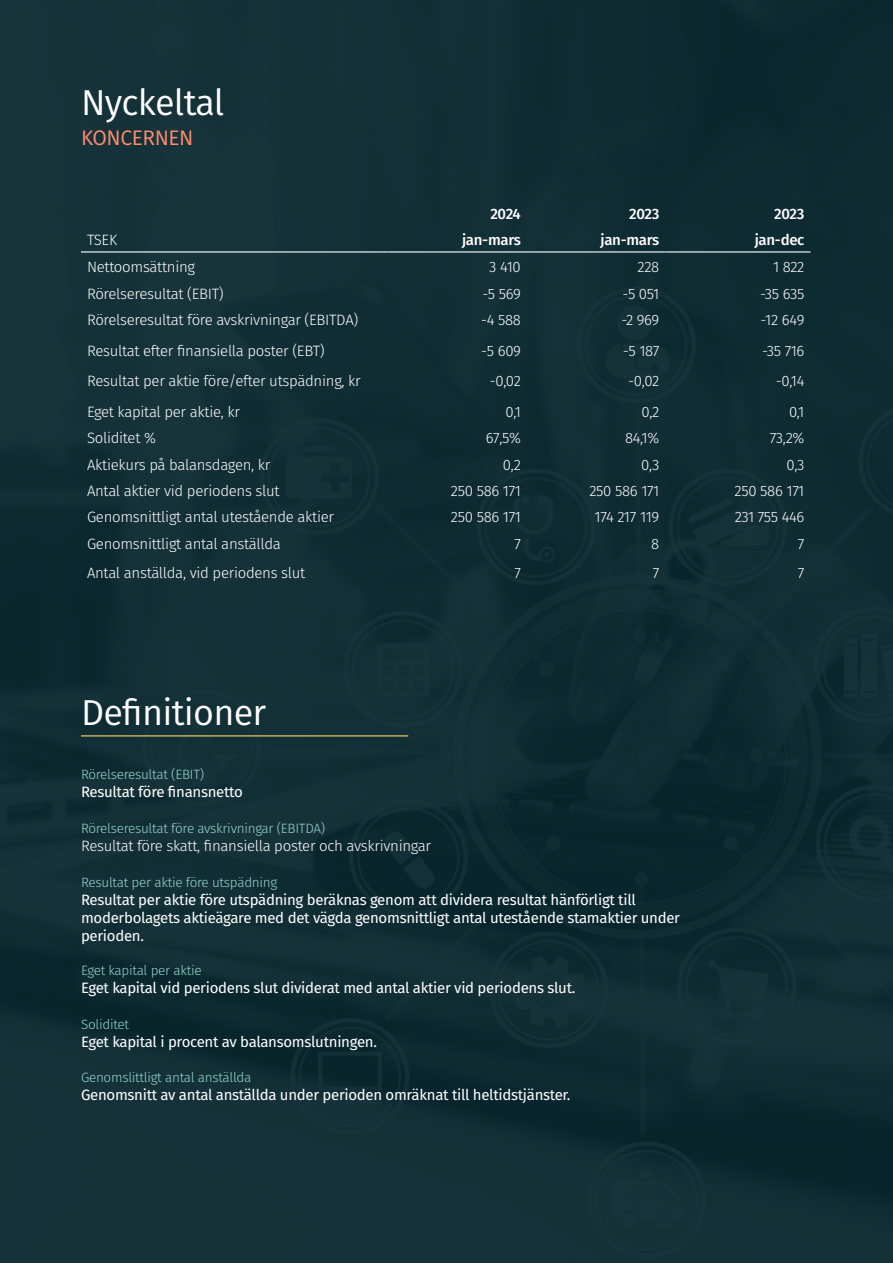
<style>
.page{position:relative;width:893px;height:1263px;background:#122e36}
.page>*{position:absolute;margin:0;border:0;box-sizing:border-box;transform-origin:0 0}
.t1{font:36px "Fira Sans";letter-spacing:-.02em;color:#fff}
.t2{font:21px "Fira Sans";letter-spacing:-.02em;color:#ff8c6e}
.t3{font:300 15px "Fira Sans";letter-spacing:-.02em;color:#fff}
.t4{font:15px/18px "Fira Sans";letter-spacing:-.02em;color:#fff}
.t5{font:500 15px "Fira Sans";letter-spacing:-.02em;color:#fff}
.t6{font:300 13.5px "Fira Sans";letter-spacing:-.02em;color:#96d6d1}
</style>
<div class="page">
<hr style="left:81px;top:251px;width:307px;height:1px;background:#fff">
<hr style="left:388px;top:251px;width:139px;height:1px;background:#fff">
<hr style="left:527px;top:251px;width:138px;height:1px;background:#fff">
<hr style="left:665px;top:251px;width:145px;height:1px;background:#fff">
<hr style="left:81px;top:735px;width:327px;height:1px;background:#fad46e">
<p class="t1" style="left:81px;top:75px;width:145px">Nyckeltal</p>
<p class="t2" style="left:81px;top:122px;width:114px">KONCERNEN</p>
<p class="t5" style="left:490px;top:202px;width:32px">2024</p>
<p class="t5" style="left:629px;top:202px;width:32px">2023</p>
<p class="t5" style="left:774px;top:202px;width:32px">2023</p>
<p class="t3" style="left:87px;top:230px;width:32px">TSEK</p>
<p class="t5" style="left:462px;top:228px;width:60px">jan-mars</p>
<p class="t5" style="left:600px;top:228px;width:60px">jan-mars</p>
<p class="t5" style="left:755px;top:228px;width:51px">jan-dec</p>
<p class="t3" style="left:87px;top:256px;width:110px">Nettoomsättning</p>
<p class="t3" style="left:489px;top:256px;width:33px">3 410</p>
<p class="t3" style="left:637px;top:256px;width:23px">228</p>
<p class="t3" style="left:773px;top:256px;width:33px">1 822</p>
<p class="t3" style="left:87px;top:283px;width:138px">Rörelseresultat (EBIT)</p>
<p class="t3" style="left:482px;top:283px;width:40px">-5 569</p>
<p class="t3" style="left:622px;top:283px;width:38px">-5 051</p>
<p class="t3" style="left:760px;top:283px;width:46px">-35 635</p>
<p class="t3" style="left:87px;top:309px;width:273px">Rörelseresultat före avskrivningar (EBITDA)</p>
<p class="t3" style="left:481px;top:309px;width:41px">-4 588</p>
<p class="t3" style="left:621px;top:309px;width:39px">-2 969</p>
<p class="t3" style="left:761px;top:309px;width:45px">-12 649</p>
<p class="t3" style="left:87px;top:340px;width:239px">Resultat efter finansiella poster (EBT)</p>
<p class="t3" style="left:481px;top:340px;width:41px">-5 609</p>
<p class="t3" style="left:623px;top:340px;width:38px">-5 187</p>
<p class="t3" style="left:762px;top:340px;width:44px">-35 716</p>
<p class="t3" style="left:87px;top:370px;width:275px">Resultat per aktie före/efter utspädning, kr</p>
<p class="t3" style="left:490px;top:370px;width:33px">-0,02</p>
<p class="t3" style="left:628px;top:370px;width:33px">-0,02</p>
<p class="t3" style="left:776px;top:370px;width:30px">-0,14</p>
<p class="t3" style="left:87px;top:401px;width:154px">Eget kapital per aktie, kr</p>
<p class="t3" style="left:505px;top:401px;width:17px">0,1</p>
<p class="t3" style="left:641px;top:401px;width:19px">0,2</p>
<p class="t3" style="left:789px;top:401px;width:17px">0,1</p>
<p class="t3" style="left:87px;top:427px;width:70px">Soliditet %</p>
<p class="t3" style="left:486px;top:427px;width:36px">67,5%</p>
<p class="t3" style="left:625px;top:427px;width:36px">84,1%</p>
<p class="t3" style="left:770px;top:427px;width:36px">73,2%</p>
<p class="t3" style="left:87px;top:454px;width:185px">Aktiekurs på balansdagen, kr</p>
<p class="t3" style="left:503px;top:454px;width:19px">0,2</p>
<p class="t3" style="left:641px;top:454px;width:20px">0,3</p>
<p class="t3" style="left:786px;top:454px;width:20px">0,3</p>
<p class="t3" style="left:87px;top:480px;width:194px">Antal aktier vid periodens slut</p>
<p class="t3" style="left:451px;top:480px;width:71px">250 586 171</p>
<p class="t3" style="left:589px;top:480px;width:71px">250 586 171</p>
<p class="t3" style="left:734px;top:480px;width:71px">250 586 171</p>
<p class="t3" style="left:87px;top:506px;width:249px">Genomsnittligt antal utestående aktier</p>
<p class="t3" style="left:451px;top:506px;width:71px">250 586 171</p>
<p class="t3" style="left:595px;top:506px;width:66px">174 217 119</p>
<p class="t3" style="left:735px;top:506px;width:71px">231 755 446</p>
<p class="t3" style="left:87px;top:533px;width:195px">Genomsnittligt antal anställda</p>
<p class="t3" style="left:514px;top:533px;width:8px">7</p>
<p class="t3" style="left:651px;top:533px;width:10px">8</p>
<p class="t3" style="left:798px;top:533px;width:8px">7</p>
<p class="t3" style="left:87px;top:563px;width:220px">Antal anställda, vid periodens slut</p>
<p class="t3" style="left:514px;top:563px;width:8px">7</p>
<p class="t3" style="left:653px;top:563px;width:8px">7</p>
<p class="t3" style="left:798px;top:563px;width:8px">7</p>
<p class="t1" style="left:81px;top:686px;width:187px">Definitioner</p>
<p class="t6" style="left:81px;top:765px;width:125px">Rörelseresultat (EBIT)</p>
<p class="t4" style="left:81px;top:783px;width:163px">Resultat före finansnetto</p>
<p class="t6" style="left:81px;top:819px;width:246px">Rörelseresultat före avskrivningar (EBITDA)</p>
<p class="t3" style="left:81px;top:835px;width:352px">Resultat före skatt, finansiella poster och avskrivningar</p>
<p class="t6" style="left:81px;top:873px;width:198px">Resultat per aktie före utspädning</p>
<p class="t4" style="left:81px;top:891px;width:601px">Resultat per aktie före utspädning beräknas genom att dividera resultat hänförligt till moderbolagets aktieägare med det vägda genomsnittligt antal utestående stamaktier under perioden.</p>
<p class="t6" style="left:81px;top:961px;width:122px">Eget kapital per aktie</p>
<p class="t4" style="left:81px;top:979px;width:496px">Eget kapital vid periodens slut dividerat med antal aktier vid periodens slut.</p>
<p class="t6" style="left:81px;top:1015px;width:50px">Soliditet</p>
<p class="t4" style="left:81px;top:1033px;width:297px">Eget kapital i procent av balansomslutningen.</p>
<p class="t6" style="left:81px;top:1067px;width:172px">Genomslittligt antal anställda</p>
<p class="t4" style="left:81px;top:1085px;width:491px">Genomsnitt av antal anställda under perioden omräknat till heltidstjänster.</p>
</div>
